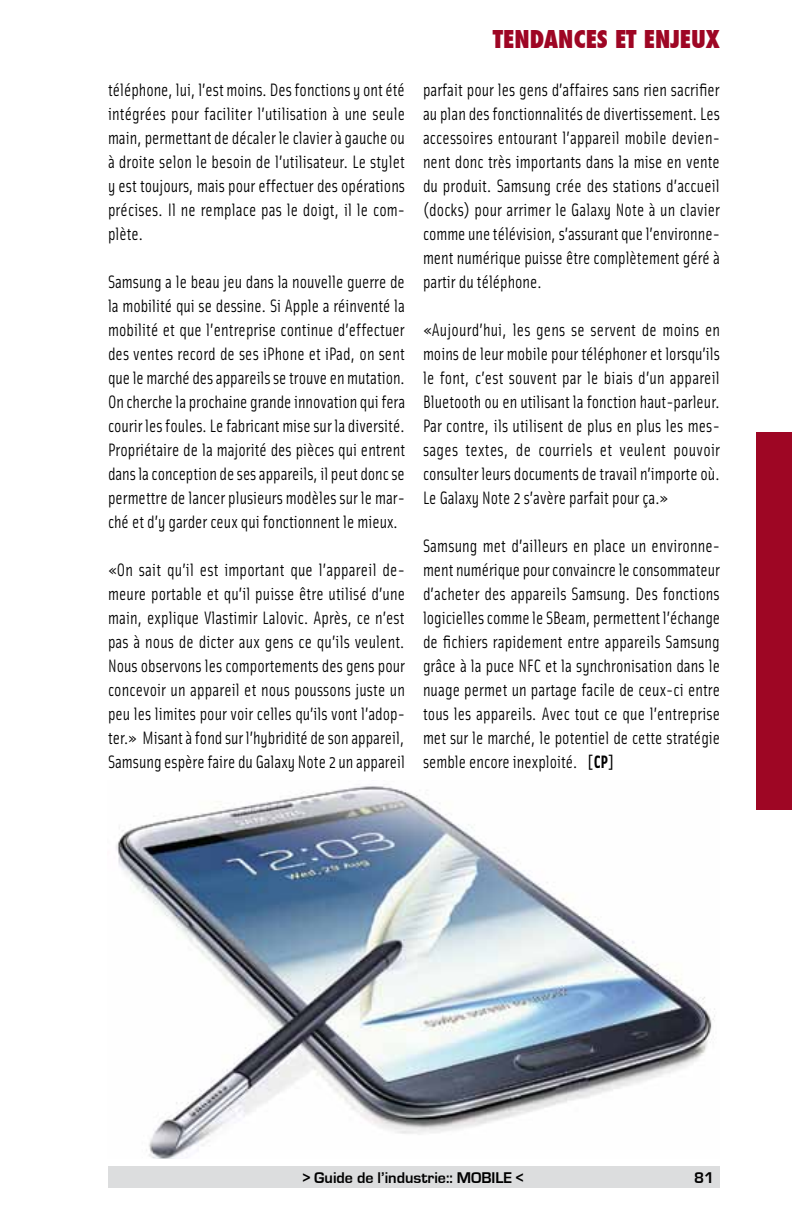
<style>
.page{position:relative;width:792px;height:1224px;background:#fff}
.page>*{position:absolute;margin:0;border:0;box-sizing:border-box;transform-origin:0 0}
.t1{font:800 condensed 24px "Futura";color:#9e0624}
.t2{font:18px/24px "Solex";color:#000;text-align:justify;scale:.95 1}
.t3{font:700 16px "Eurostile";color:#000}
.s1{font-weight:700}
</style>
<div class="page">
<div style="left:108px;top:1166px;width:612px;height:22px;background:#dcddde"></div>
<div style="left:756px;top:432px;width:36px;height:378px;background:#9e0624"></div>
<img style="left:116px;top:786px;width:599px;height:373px">
<p class="t2" style="left:108px;top:77px;width:314px">téléphone, lui, l’est moins. Des fonctions y ont été intégrées pour faciliter l’utilisation à une seule main, permettant de décaler le clavier à gauche ou à droite selon le besoin de l’utilisateur. Le stylet y est toujours, mais pour effectuer des opérations précises. Il ne remplace pas le doigt, il le com&shy;plète.</p>
<p class="t2" style="left:108px;top:269px;width:314px">Samsung a le beau jeu dans la nouvelle guerre de la mobilité qui se dessine. Si Apple a réinventé la mobilité et que l’entreprise continue d’effectuer des ventes record de ses iPhone et iPad, on sent que le marché des appareils se trouve en mutation.<br>On cherche la prochaine grande innovation qui fera courir les foules. Le fabricant mise sur la diversité.<br>Propriétaire de la majorité des pièces qui entrent dans la conception de ses appareils, il peut donc se permettre de lancer plusieurs modèles sur le mar&shy;ché et d’y garder ceux qui fonctionnent le mieux.</p>
<p class="t2" style="left:108px;top:557px;width:314px">«On sait qu’il est important que l’appareil de&shy;meure portable et qu’il puisse être utilisé d’une main, explique Vlastimir Lalovic. Après, ce n’est pas à nous de dicter aux gens ce qu’ils veulent.<br>Nous observons les comportements des gens pour concevoir un appareil et nous poussons juste un peu les limites pour voir celles qu’ils vont l’adop&shy;ter.» Misant à fond sur l’hybridité de son appareil, Samsung espère faire du Galaxy Note 2 un appareil</p>
<h1 class="t1" style="left:493px;top:23px;width:229px">TEN DANCES ET ENJEUX</h1>
<p class="t2" style="left:423px;top:77px;width:314px">parfait pour les gens d’affaires sans rien sacrifier au plan des fonctionnalités de divertissement. Les accessoires entourant l’appareil mobile devien&shy;nent donc très importants dans la mise en vente du produit. Samsung crée des stations d’accueil (docks) pour arrimer le Galaxy Note à un clavier comme une télévision, s’assurant que l’environne&shy;ment numérique puisse être complètement géré à partir du téléphone.</p>
<p class="t2" style="left:423px;top:317px;width:314px">«Aujourd’hui, les gens se servent de moins en moins de leur mobile pour téléphoner et lorsqu’ils le font, c’est souvent par le biais d’un appareil Bluetooth ou en utilisant la fonction haut-parleur.<br>Par contre, ils utilisent de plus en plus les mes&shy;sages textes, de courriels et veulent pouvoir consulter leurs documents de travail n’importe où.<br>Le Galaxy Note 2 s’avère parfait pour ça.»</p>
<p class="t2" style="left:423px;top:533px;width:314px">Samsung met d’ailleurs en place un environne&shy;ment numérique pour convaincre le consommateur d’acheter des appareils Samsung. Des fonctions logicielles comme le SBeam, permettent l’échange de fichiers rapidement entre appareils Samsung grâce à la puce NFC et la synchronisation dans le nuage permet un partage facile de ceux-ci entre tous les appareils. Avec tout ce que l’entreprise met sur le marché, le potentiel de cette stratégie semble encore inexploité. <span class="s1">[CP]</span></p>
<p class="t3" style="left:303px;top:1169px;width:221px">&gt; Guide de l’industrie:: MOBILE &lt;</p>
<p class="t3" style="left:694px;top:1169px;width:22px">81</p>
</div>
